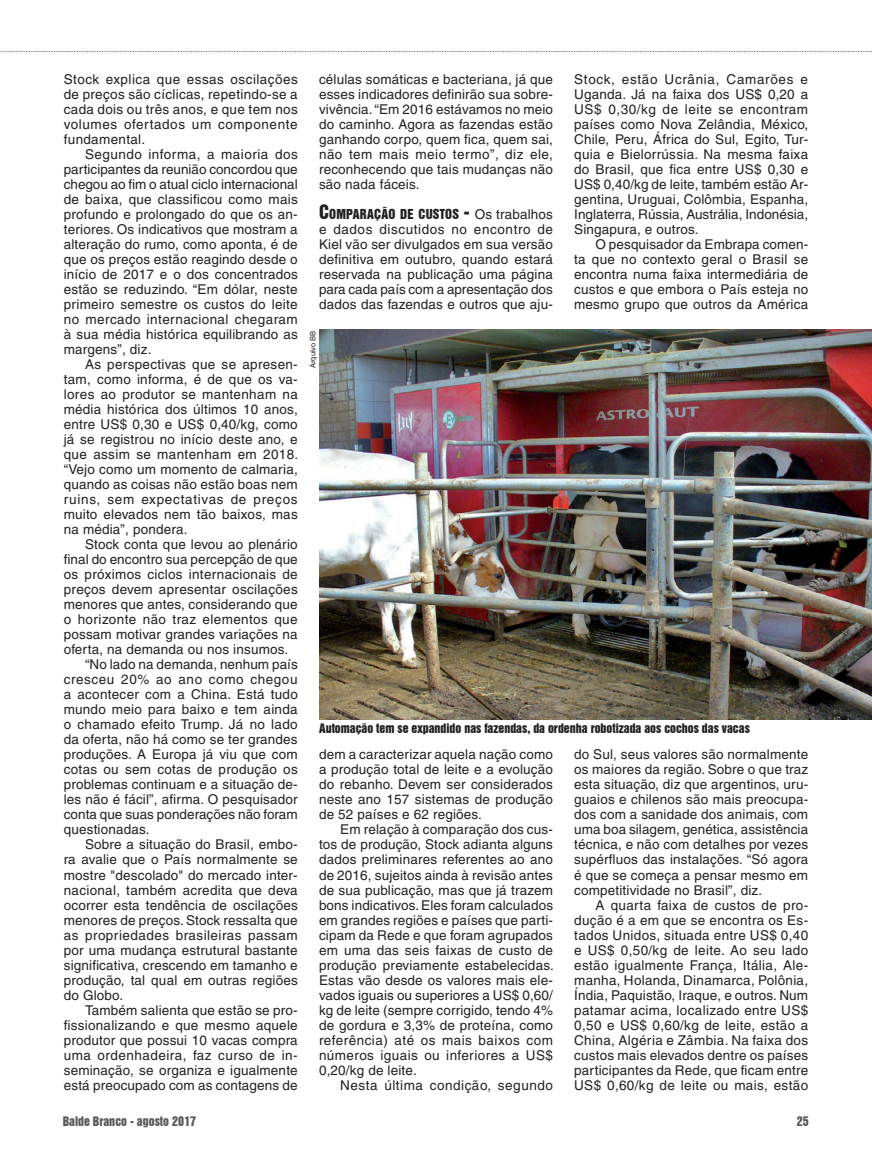
<style>
.page{position:relative;width:872px;height:1170px;background:#fff}
.page>*{position:absolute;margin:0;border:0;box-sizing:border-box;transform-origin:0 0}
._00-texto{font:13.5px/15px "Helvetica";letter-spacing:.01em;color:#231f20;text-align:justify}
._00-texto-2{font:13.5px "Helvetica";letter-spacing:.04em;color:#231f20}
._00-texto-3{font:12.6px "Swiss 921 BT Regular A";letter-spacing:.015em;color:#231f20}
._00-legenda{font:12px "Swiss 921 BT Regular A";color:#231f20}
.legenda{font:12px "Swiss 921 BT Regular A";color:#57585a}
.c-foto{font:7.5px "Helvetica";color:#231f20}
.s1{font-size:18px}
.s2{font-family:"Helvetica";font-size:13.5px}
</style>
<div class="page">
<svg style="left:0;top:51px;width:872px;height:1px"></svg>
<img style="left:319px;top:330px;width:553px;height:389px">
<p class="_00-texto" style="left:64px;top:72px;width:235px">Stock explica que essas oscilações de preços são cíclicas, repetindo-se a cada dois ou três anos, e que tem nos volumes ofertados um componente fundamental.</p>
<p class="_00-texto" style="left:64px;top:147px;width:235px;text-indent:21px">Segundo informa, a maioria dos participantes da reunião concordou que chegou ao fim o atual ciclo internacional de baixa, que classificou como mais profundo e prolongado do que os an&shy;teriores. Os indicativos que mostram a alteração do rumo, como aponta, é de que os preços estão reagindo desde o início de 2017 e o dos concentrados estão se reduzindo. “Em dólar, neste primeiro semestre os custos do leite no mercado internacional chegaram à sua média histórica equilibrando as margens”, diz.</p>
<p class="_00-texto" style="left:64px;top:357px;width:236px;text-align:left;text-indent:21px">As perspectivas que se apresen&shy;tam, como informa, é de que os va&shy;lores ao produtor se mantenham na média histórica dos últimos 10 anos, entre US$ 0,30 e US$ 0,40/kg, como já se registrou no início deste ano, e que assim se mantenham em 2018. “Vejo como um momento de calmaria, quando as coisas não estão boas nem ruins, sem expectativas de preços muito elevados nem tão baixos, mas na média”, pondera.</p>
<p class="_00-texto" style="left:64px;top:537px;width:235px;text-indent:21px">Stock conta que levou ao plenário final do encontro sua percepção de que os próximos ciclos internacionais de preços devem apresentar oscilações menores que antes, considerando que o horizonte não traz elementos que possam motivar grandes variações na oferta, na demanda ou nos insumos.</p>
<p class="_00-texto" style="left:64px;top:657px;width:235px;text-indent:21px">“No lado na demanda, nenhum país cresceu 20% ao ano como chegou a acontecer com a China. Está tudo mundo meio para baixo e tem ainda o chamado efeito Trump. Já no lado da oferta, não há como se ter grandes produções. A Europa já viu que com cotas ou sem cotas de produção os problemas continuam e a situação de&shy;les não é fácil”, afirma. O pesquisador conta que suas ponderações não foram questionadas.</p>
<p class="_00-texto" style="left:64px;top:837px;width:235px;text-indent:21px">Sobre a situação do Brasil, embo&shy;ra avalie que o País normalmente se mostre "descolado" do mercado inter&shy;nacional, também acredita que deva ocorrer esta tendência de oscilações menores de preços. Stock ressalta que as propriedades brasileiras passam por uma mudança estrutural bastante significativa, crescendo em tamanho e produção, tal qual em outras regiões do Globo.</p>
<p class="_00-texto" style="left:64px;top:1002px;width:235px;text-indent:21px">Também salienta que estão se pro&shy;fissionalizando e que mesmo aquele produtor que possui 10 vacas compra uma ordenhadeira, faz curso de in&shy;seminação, se organiza e igualmente está preocupado com as contagens de</p>
<p class="_00-texto" style="left:319px;top:72px;width:235px">células somáticas e bacteriana, já que esses indicadores definirão sua sobre&shy;vivência. “Em 2016 estávamos no meio do caminho. Agora as fazendas estão ganhando corpo, quem fica, quem sai, não tem mais meio termo”, diz ele, reconhecendo que tais mudanças não são nada fáceis.</p>
<p class="_00-texto-3" style="left:319px;top:206px;width:235px"><span class="s1">C</span>OMPARAÇÃO DE CUSTOS <span class="s1">-</span> <span class="s2">Os trabalhos</span></p>
<p class="_00-texto" style="left:319px;top:222px;width:236px">e dados discutidos no encontro de Kiel vão ser divulgados em sua versão definitiva em outubro, quando estará reservada na publicação uma página para cada país com a apresentação dos dados das fazendas e outros que aju-</p>
<p class="c-foto" style="left:308px;top:368px;width:39px;rotate:-90deg">Arquivo BB</p>
<p class="_00-texto" style="left:574px;top:72px;width:235px">Stock, estão Ucrânia, Camarões e Uganda. Já na faixa dos US$ 0,20 a US$ 0,30/kg de leite se encontram países como Nova Zelândia, México, Chile, Peru, África do Sul, Egito, Tur&shy;quia e Bielorrússia. Na mesma faixa do Brasil, que fica entre US$ 0,30 e US$ 0,40/kg de leite, também estão Ar&shy;gentina, Uruguai, Colômbia, Espanha, Inglaterra, Rússia, Austrália, Indonésia, Singapura, e outros.</p>
<p class="_00-texto" style="left:574px;top:237px;width:235px;text-indent:21px">O pesquisador da Embrapa comen&shy;ta que no contexto geral o Brasil se encontra numa faixa intermediária de custos e que embora o País esteja no mesmo grupo que outros da América</p>
<p class="_00-legenda" style="left:319px;top:720px;width:432px">Automação tem se expandido nas fazendas, da ordenha robotizada aos cochos das vacas</p>
<p class="_00-texto" style="left:319px;top:747px;width:235px">dem a caracterizar aquela nação como a produção total de leite e a evolução do rebanho. Devem ser considerados neste ano 157 sistemas de produção de 52 países e 62 regiões.</p>
<p class="_00-texto" style="left:319px;top:822px;width:236px;text-indent:21px">Em relação à comparação dos cus&shy;tos de produção, Stock adianta alguns dados preliminares referentes ao ano de 2016, sujeitos ainda à revisão antes de sua publicação, mas que já trazem bons indicativos. Eles foram calculados em grandes regiões e países que parti&shy;cipam da Rede e que foram agrupados em uma das seis faixas de custo de produção previamente estabelecidas.<br>Estas vão desde os valores mais ele&shy;vados iguais ou superiores a US$ 0,60/ kg de leite (sempre corrigido, tendo 4% de gordura e 3,3% de proteína, como referência) até os mais baixos com números iguais ou inferiores a US$ 0,20/kg de leite.</p>
<p class="_00-texto-2" style="left:340px;top:1076px;width:214px">Nesta última condição, segundo</p>
<p class="_00-texto" style="left:574px;top:747px;width:235px">do Sul, seus valores são normalmente os maiores da região. Sobre o que traz esta situação, diz que argentinos, uru&shy;guaios e chilenos são mais preocupa&shy;dos com a sanidade dos animais, com uma boa silagem, genética, assistência técnica, e não com detalhes por vezes supérfluos das instalações. “Só agora é que se começa a pensar mesmo em competitividade no Brasil”, diz.</p>
<p class="_00-texto" style="left:574px;top:897px;width:235px;text-indent:21px">A quarta faixa de custos de pro&shy;dução é a em que se encontra os Es&shy;tados Unidos, situada entre US$ 0,40 e US$ 0,50/kg de leite. Ao seu lado estão igualmente França, Itália, Ale&shy;manha, Holanda, Dinamarca, Polônia, Índia, Paquistão, Iraque, e outros. Num patamar acima, localizado entre US$ 0,50 e US$ 0,60/kg de leite, estão a China, Algéria e Zâmbia. Na faixa dos custos mais elevados dentre os países participantes da Rede, que ficam entre US$ 0,60/kg de leite ou mais, estão</p>
<p class="legenda" style="left:63px;top:1112px;width:135px">Balde Branco - agosto 2017</p>
<p class="legenda" style="left:796px;top:1113px;width:13px">25</p>
</div>
